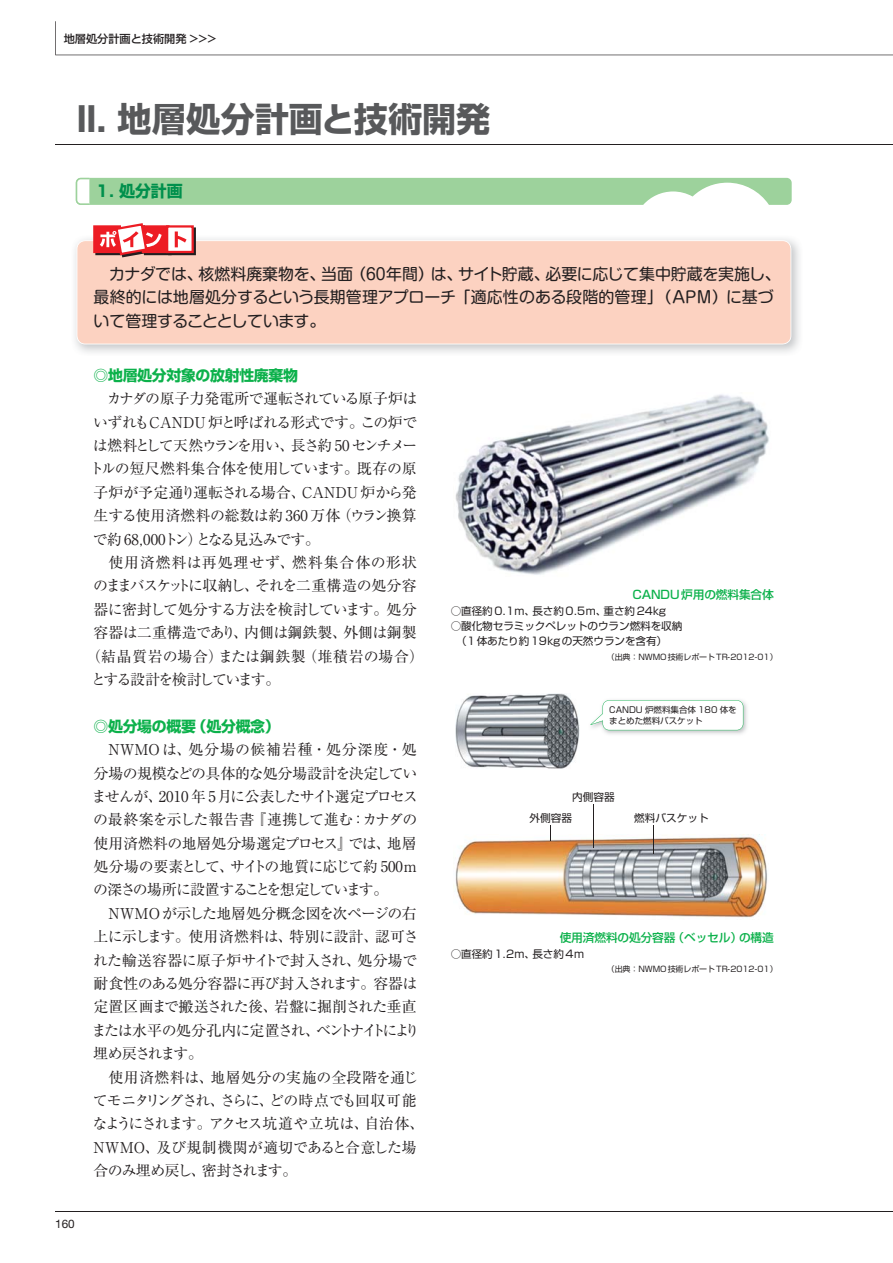
<style>
.page{position:relative;width:893px;height:1263px;background:#fff}
.page>*{position:absolute;margin:0;border:0;box-sizing:border-box;transform-origin:0 0}
.t1{font:34.05px "Shin Go Pro Bold 90 pv RKSJ H";letter-spacing:.005em;color:#58595b}
.t2{font:15.9px/23.4px "Shin M Go Pro Regular 90 pv RKSJ H";color:#231f20}
.t3{font:15.9px "Shin Go Pro Bold 90 pv RKSJ H";color:#00904c}
.t4{font:14.85px/23.4px "Ryumin Pro Regular 90 pv RKSJ H";letter-spacing:-.035em;color:#231f20;text-align:justify}
.t5{font:14.85px "Shin Go Pro Bold 90 pv RKSJ H";letter-spacing:-.02em;color:#0cb14b}
.t6{font:14.85px "Ryumin Pro Regular 90 pv RKSJ H";letter-spacing:-.08em;color:#231f20}
.t7{font:14.85px "Ryumin Pro Regular 90 pv RKSJ H";letter-spacing:-.075em;color:#231f20}
.t8{font:14.85px "Ryumin Pro Regular 90 pv RKSJ H";letter-spacing:-.015em;color:#231f20}
.t9{font:14.85px "Ryumin Pro Regular 90 pv RKSJ H";letter-spacing:.04em;color:#231f20}
.t10{font:14.85px "Ryumin Pro Regular 90 pv RKSJ H";letter-spacing:.065em;color:#231f20}
.t11{font:14.85px "Ryumin Pro Regular 90 pv RKSJ H";letter-spacing:-.105em;color:#231f20}
.t12{font:11.7px "Shin Go Pro Medium 90 pv RKSJ H";letter-spacing:-.01em;color:#0cb14b}
.t13{font:11.7px "Helvetica Neue";color:#231f20}
.t14{font:11.1px "Shin Go Pro Medium 90 pv RKSJ H";color:#231f20}
.t15{font:10.65px/14.9px "Shin Go Pro Regular 90 pv RKSJ H";letter-spacing:-.01em;color:#231f20}
.t16{font:10.65px "Shin Go Pro Regular 90 pv RKSJ H";letter-spacing:.015em;color:#231f20}
.t17{font:8.55px/10.6px "Shin Go Pro Regular 90 pv RKSJ H";color:#231f20}
.t18{font:7.95px "Shin Go Pro Regular 90 pv RKSJ H";letter-spacing:-.01em;color:#231f20}
</style>
<div class="page">
<hr style="left:55px;top:1211px;width:838px;height:1px;background:#231f20">
<hr style="left:55px;top:144px;width:838px;height:1px;background:#231f20">
<svg style="left:55px;top:21px;width:838px;height:34px"></svg>
<svg style="left:75px;top:177px;width:717px;height:28px;background:#aad8a9"></svg>
<img style="left:74px;top:238px;width:726px;height:115px">
<div style="left:77px;top:240px;width:714px;height:104px;background:#fcd2c1"></div>
<div style="left:144px;top:227px;width:28px;height:28px;border:2px solid #231f20"></div>
<div style="left:168px;top:227px;width:28px;height:28px;border:2px solid #231f20"></div>
<div style="left:95px;top:227px;width:28px;height:28px;border:2px solid #231f20"></div>
<div style="left:143px;top:226px;width:25px;height:26px;background:#ed1c24"></div>
<div style="left:142px;top:225px;width:28px;height:28px;border:2px solid #ed1c24"></div>
<div style="left:167px;top:226px;width:26px;height:26px;background:#fff"></div>
<div style="left:166px;top:225px;width:28px;height:28px;border:2px solid #ed1c24"></div>
<div style="left:94px;top:226px;width:26px;height:26px;background:#ed1c24"></div>
<div style="left:93px;top:225px;width:28px;height:28px;border:2px solid #ed1c24"></div>
<svg style="left:175px;top:231px;width:12px;height:16px"></svg>
<svg style="left:100px;top:223px;width:62px;height:36px"></svg>
<img style="left:455px;top:394px;width:314px;height:181px">
<img style="left:455px;top:835px;width:312px;height:83px">
<img style="left:455px;top:693px;width:124px;height:76px">
<svg style="left:550px;top:826px;width:1px;height:15px"></svg>
<hr style="left:593px;top:804px;width:1px;height:44px;background:#231f20">
<svg style="left:653px;top:826px;width:1px;height:28px"></svg>
<img style="left:603px;top:701px;width:144px;height:33px">
<svg style="left:590px;top:700px;width:153px;height:30px"></svg>
<p class="t14" style="left:64px;top:34px;width:154px">地層処分計画と技術開発 &gt;&gt;&gt;</p>
<h1 class="t1" style="left:77px;top:106px;width:415px">II. 地層処分計画と技術開発</h1>
<p class="t3" style="left:96px;top:185px;width:88px">1. 処分計画</p>
<p class="t2" style="left:94px;top:264px;width:689px;text-indent:15px">カナダでは、核燃料廃棄物を、当面（60年間）は、サイト貯蔵、必要に応じて集中貯蔵を実施し、最終的には地層処分するという長期管理アプローチ「適応性のある段階的管理」（APM）に基づいて管理することとしています。</p>
<p class="t13" style="left:55px;top:1220px;width:21px">160</p>
<p class="t5" style="left:94px;top:370px;width:206px">◎地層処分対象の放射性廃棄物</p>
<p class="t4" style="left:90px;top:389px;width:329px;text-indent:17px">カナダの原子力発電所で運転されている原子炉はいずれもCANDU 炉と呼ばれる形式です。この炉では燃料として天然ウランを用い、長さ約 50 センチメートルの短尺燃料集合体を使用しています。既存の原子炉が予定通り運転される場合、CANDU 炉から発生する使用済燃料の総数は約 360 万体（ウラン換算で約 68,000トン）となる見込みです。</p>
<p class="t10" style="left:108px;top:557px;width:310px">使用済燃料は再処理せず、燃料集合体の形状</p>
<p class="t6" style="left:93px;top:580px;width:325px">のままバスケットに収納し、それを二重構造の処分容</p>
<p class="t7" style="left:94px;top:604px;width:325px">器に密封して処分する方法を検討しています。処分</p>
<p class="t8" style="left:94px;top:627px;width:325px">容器は二重構造であり、内側は鋼鉄製、外側は銅製</p>
<p class="t9" style="left:86px;top:650px;width:340px">（結晶質岩の場合）または鋼鉄製（堆積岩の場合）</p>
<p class="t11" style="left:91px;top:674px;width:191px">とする設計を検討しています。</p>
<p class="t5" style="left:94px;top:721px;width:188px">◎処分場の概要（処分概念）</p>
<p class="t4" style="left:92px;top:740px;width:328px;text-indent:17px">NWMOは、処分場の候補岩種・処分深度・処分場の規模などの具体的な処分場設計を決定していませんが、2010 年 5 月に公表したサイト選定プロセスの最終案を示した報告書『連携して進む：カナダの使用済燃料の地層処分場選定プロセス』では、地層処分場の要素として、サイトの地質に応じて約 500mの深さの場所に設置することを想定しています。</p>
<p class="t4" style="left:92px;top:903px;width:329px;text-align:left;text-indent:17px">NWMOが示した地層処分概念図を次ページの右上に示します。使用済燃料は、特別に設計、認可された輸送容器に原子炉サイトで封入され、処分場で耐食性のある処分容器に再び封入されます。容器は定置区画まで搬送された後、岩盤に掘削された垂直または水平の処分孔内に定置され、ベントナイトにより埋め戻されます。</p>
<p class="t4" style="left:92px;top:1067px;width:333px;text-align:left;text-indent:16px">使用済燃料は、地層処分の実施の全段階を通じてモニタリングされ、さらに、どの時点でも回収可能なようにされます。アクセス坑道や立坑は、自治体、<br>NWMO、及び規制機関が適切であると合意した場合のみ埋め戻し、密封されます。</p>
<p class="t12" style="left:632px;top:590px;width:143px">CANDU炉用の燃料集合体</p>
<p class="t15" style="left:451px;top:605px;width:217px">○直径約0.1m、長さ約0.5m、重さ約24kg</p>
<p class="t15" style="left:456px;top:620px;width:228px;text-indent:-5px">○ 酸化物セラミックペレットのウラン燃料を収納（1体あたり約19kgの天然ウランを含有）</p>
<p class="t18" style="left:607px;top:654px;width:173px">（出典：NWMO技術レポートTR-2012-01）</p>
<p class="t17" style="left:609px;top:706px;width:129px">CANDU 炉燃料集合体 180 体をまとめた燃料バスケット</p>
<p class="t15" style="left:572px;top:791px;width:44px">内側容器</p>
<p class="t15" style="left:529px;top:812px;width:44px">外側容器</p>
<p class="t15" style="left:634px;top:812px;width:76px">燃料バスケット</p>
<p class="t12" style="left:560px;top:933px;width:216px">使用済燃料の処分容器（ベッセル）の構造</p>
<p class="t16" style="left:451px;top:950px;width:135px">○直径約1.2m、長さ約4m</p>
<p class="t18" style="left:607px;top:966px;width:173px">（出典：NWMO技術レポートTR-2012-01）</p>
</div>
